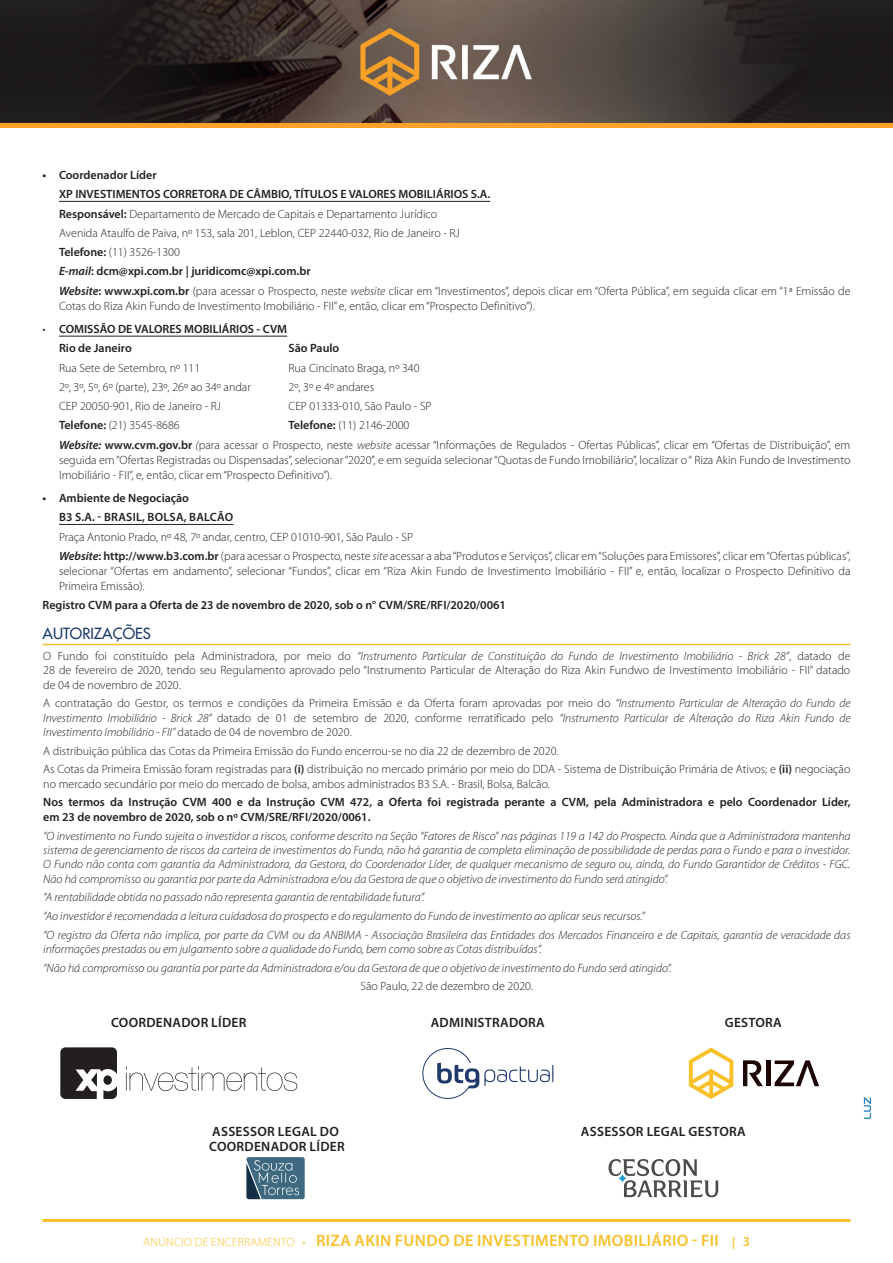
<style>
.page{position:relative;width:893px;height:1263px;background:#fff}
.page>*{position:absolute;margin:0;border:0;box-sizing:border-box;transform-origin:0 0}
.t1{font:600 16.5px "Myriad Pro";letter-spacing:.02em;color:#f9c02b}
.t2{font:15px "Futura";color:#1a3867}
.t3{font:600 13.5px/15px "Myriad Pro";letter-spacing:.02em;color:#231f20}
.t4{font:300 12px/19.2px "Myriad Pro";color:#231f20}
.t5{font:italic 300 12px/14.4px "Myriad Pro";color:#231f20}
.t6{font:600 12px/19.2px "Myriad Pro";color:#231f20}
.s1{font-weight:600;font-style:italic}
.s2{font-weight:600}
.s3{font-style:italic}
.s4{font-weight:300}
.s5{font-weight:300;font-size:12px}
.s6{font-size:12px}
.s7{font-size:13.5px}
</style>
<div class="page">
<hr style="left:43px;top:1219px;width:807px;height:3px;background:#f9c02b">
<img style="left:0;top:0;width:893px;height:127px">
<hr style="left:59px;top:201px;width:431px;height:1px;background:#231f20">
<hr style="left:59px;top:336px;width:228px;height:1px;background:#231f20">
<hr style="left:59px;top:524px;width:174px;height:1px;background:#231f20">
<hr style="left:43px;top:644px;width:807px;height:1px;background:#f9c02b">
<svg style="left:864px;top:1097px;width:7px;height:22px"></svg>
<svg style="left:246px;top:1157px;width:59px;height:42px;background:#527589"></svg>
<svg style="left:608px;top:1159px;width:110px;height:38px"></svg>
<svg style="left:60px;top:1047px;width:57px;height:52px"></svg>
<div style="left:103px;top:1075px;width:9px;height:10px;background:#231f20;border-radius:50%"></div>
<svg style="left:126px;top:1066px;width:171px;height:25px"></svg>
<svg style="left:422px;top:1048px;width:131px;height:51px"></svg>
<svg style="left:689px;top:1047px;width:44px;height:52px"></svg>
<svg style="left:743px;top:1060px;width:20px;height:26px"></svg>
<hr style="left:766px;top:1060px;width:4px;height:26px;background:#1c0505">
<svg style="left:775px;top:1060px;width:44px;height:26px"></svg>
<p class="t4" style="left:59px;top:166px;width:793px;text-indent:-16px"><span class="s1">•</span> <span class="s2">Coordenador Líder<br>XP INVESTIMENTOS CORRETORA DE CÂMBIO, TÍTULOS E VALORES MOBILIÁRIOS S.A.<br>Responsável:</span> Departamento de Mercado de Capitais e Departamento Jurídico<br>Avenida Ataulfo de Paiva, nº 153, sala 201, Leblon, CEP 22440-032, Rio de Janeiro - RJ<br><span class="s2">Telefone:</span> (11) 3526-1300<br><span class="s1">E-mail</span><span class="s2">: dcm@xpi.com.br | juridicomc@xpi.com.br<br></span><span class="s1">Website</span><span class="s2">: www.xpi.com.br</span> (para acessar o Prospecto, neste <span class="s3">website</span> clicar em “Investimentos”, depois clicar em “Oferta Pública”, em seguida clicar em “1ª Emissão de</p>
<p class="t4" style="left:59px;top:296px;width:477px">Cotas do Riza Akin Fundo de Investimento Imobiliário - FII” e, então, clicar em “Prospecto Definitivo”).</p>
<p class="t6" style="left:59px;top:319px;width:230px;text-indent:-16px"><span class="s4">•</span> COMISSÃO DE VALORES MOBILIÁRIOS - CVM<br>Rio de Janeiro</p>
<p class="t6" style="left:289px;top:338px;width:52px">São Paulo</p>
<p class="t4" style="left:59px;top:358px;width:143px">Rua Sete de Setembro, nº 111</p>
<p class="t4" style="left:289px;top:358px;width:133px">Rua Cincinato Braga, nº 340</p>
<p class="t4" style="left:59px;top:377px;width:193px">2º, 3º, 5º, 6º (parte), 23º, 26º ao 34º andar</p>
<p class="t4" style="left:289px;top:377px;width:87px">2º, 3º e 4º andares</p>
<p class="t4" style="left:59px;top:397px;width:164px">CEP 20050-901, Rio de Janeiro - RJ</p>
<p class="t4" style="left:289px;top:397px;width:145px">CEP 01333-010, São Paulo - SP</p>
<p class="t4" style="left:59px;top:416px;width:122px"><span class="s2">Telefone:</span> (21) 3545-8686</p>
<p class="t4" style="left:59px;top:416px;width:793px;text-indent:229px"><span class="s2">Telefone:</span> (11) 2146-2000<br><span class="s1">Website:</span> <span class="s2">www.cvm.gov.br</span> <span class="s3">(</span>para acessar o Prospecto, neste <span class="s3">website</span> acessar “Informações de Regulados - Ofertas Públicas”, clicar em “Ofertas de Distribuição”, em</p>
<p class="t4" style="left:59px;top:452px;width:793px;line-height:15px">seguida em “Ofertas Registradas ou Dispensadas”, selecionar “2020”, e em seguida selecionar “Quotas de Fundo Imobiliário”, localizar o “ Riza Akin Fundo de Investimento<br>Imobiliário - FII”, e, então, clicar em “Prospecto Definitivo”).</p>
<p class="t6" style="left:59px;top:488px;width:176px;text-indent:-16px"><span class="s3">•</span> Ambiente de Negociação<br>B3 S.A. - BRASIL, BOLSA, BALCÃO</p>
<p class="t4" style="left:59px;top:527px;width:793px">Praça Antonio Prado, nº 48, 7º andar, centro, CEP 01010-901, São Paulo - SP<br><span class="s1">Website</span><span class="s2">: http://www.b3.com.br</span> (para acessar o Prospecto, neste <span class="s3">site</span> acessar a aba “Produtos e Serviços”, clicar em “Soluções para Emissores”, clicar em “Ofertas públicas”,</p>
<p class="t4" style="left:59px;top:564px;width:793px;line-height:15px">selecionar “Ofertas em andamento”, selecionar “Fundos”, clicar em “Riza Akin Fundo de Investimento Imobiliário - FII” e, então, localizar o Prospecto Definitivo da<br>Primeira Emissão).</p>
<p class="t6" style="left:43px;top:595px;width:465px">Registro CVM para a Oferta de 23 de novembro de 2020, sob o n° CVM/SRE/RFI/2020/0061</p>
<p class="t2" style="left:43px;top:624px;width:110px">AUTORIZAÇÕES</p>
<p class="t4" style="left:43px;top:649px;width:809px;line-height:14.4px;text-align:justify">O Fundo foi constituído pela Administradora, por meio do <span class="s3">“Instrumento Particular de Constituição do Fundo de Investimento Imobiliário - Brick 28”</span>, datado de 28 de fevereiro de 2020, tendo seu Regulamento aprovado pelo “Instrumento Particular de Alteração do Riza Akin Fundwo de Investimento Imobiliário - FII” datado de 04 de novembro de 2020.</p>
<p class="t4" style="left:43px;top:696px;width:809px;line-height:14.4px;text-align:justify">A contratação do Gestor, os termos e condições da Primeira Emissão e da Oferta foram aprovadas por meio do <span class="s3">“Instrumento Particular de Alteração do Fundo de Investimento Imobiliário - Brick 28”</span> datado de 01 de setembro de 2020, conforme rerratificado pelo <span class="s3">“Instrumento Particular de Alteração do Riza Akin Fundo de Investimento Imobiliário - FII”</span> datado de 04 de novembro de 2020.</p>
<p class="t4" style="left:43px;top:742px;width:809px;line-height:18.6px">A distribuição pública das Cotas da Primeira Emissão do Fundo encerrou-se no dia 22 de dezembro de 2020.<br>As Cotas da Primeira Emissão foram registradas para <span class="s2">(i)</span> distribuição no mercado primário por meio do DDA - Sistema de Distribuição Primária de Ativos; e <span class="s2">(ii)</span> negociação</p>
<p class="t4" style="left:43px;top:774px;width:508px">no mercado secundário por meio do mercado de bolsa, ambos administrados B3 S.A. - Brasil, Bolsa, Balcão.</p>
<p class="t6" style="left:43px;top:795px;width:809px;line-height:14.4px">Nos termos da Instrução CVM 400 e da Instrução CVM 472, a Oferta foi registrada perante a CVM, pela Administradora e pelo Coordenador Líder, em 23 de novembro de 2020, sob o nº CVM/SRE/RFI/2020/0061.</p>
<p class="t5" style="left:43px;top:829px;width:809px;text-align:justify">“O investimento no Fundo sujeita o investidor a riscos, conforme descrito na Seção “Fatores de Risco” nas páginas 119 a 142 do Prospecto. Ainda que a Administradora mantenha sistema de gerenciamento de riscos da carteira de investimentos do Fundo, não há garantia de completa eliminação de possibilidade de perdas para o Fundo e para o investidor.<br>O Fundo não conta com garantia da Administradora, da Gestora, do Coordenador Líder, de qualquer mecanismo de seguro ou, ainda, do Fundo Garantidor de Créditos - FGC.<br>Não há compromisso ou garantia por parte da Administradora e/ou da Gestora de que o objetivo de investimento do Fundo será atingido”.</p>
<p class="t5" style="left:43px;top:888px;width:809px;line-height:18.6px">“A rentabilidade obtida no passado não representa garantia de rentabilidade futura”.<br>“Ao investidor é recomendada a leitura cuidadosa do prospecto e do regulamento do Fundo de investimento ao aplicar seus recursos.”<br>“O registro da Oferta não implica, por parte da CVM ou da ANBIMA - Associação Brasileira das Entidades dos Mercados Financeiro e de Capitais, garantia de veracidade das</p>
<p class="t5" style="left:43px;top:940px;width:630px;line-height:18.6px">informações prestadas ou em julgamento sobre a qualidade do Fundo, bem como sobre as Cotas distribuídas”.<br>“Não há compromisso ou garantia por parte da Administradora e/ou da Gestora de que o objetivo de investimento do Fundo será atingido”.</p>
<p class="t4" style="left:361px;top:977px;width:174px">São Paulo, 22 de dezembro de 2020.</p>
<p class="t3" style="left:111px;top:1015px;width:137px">COORDENADOR LÍDER</p>
<p class="t3" style="left:431px;top:1015px;width:116px">ADMINISTRADORA</p>
<p class="t3" style="left:725px;top:1015px;width:58px">GESTORA</p>
<p class="t3" style="left:209px;top:1123px;width:137px">ASSESSOR LEGAL DO<br>COORDENADOR LÍDER</p>
<p class="t3" style="left:581px;top:1123px;width:166px">ASSESSOR LEGAL GESTORA</p>
<h1 class="t1" style="left:143px;top:1229px;width:608px"><span class="s5">ANÚNCIO DE ENCERRAMENTO •</span> RIZA AKIN FUNDO DE INVESTIMENTO IMOBILIÁRIO - FII <span class="s6">|</span> <span class="s7">3</span></h1>
</div>
